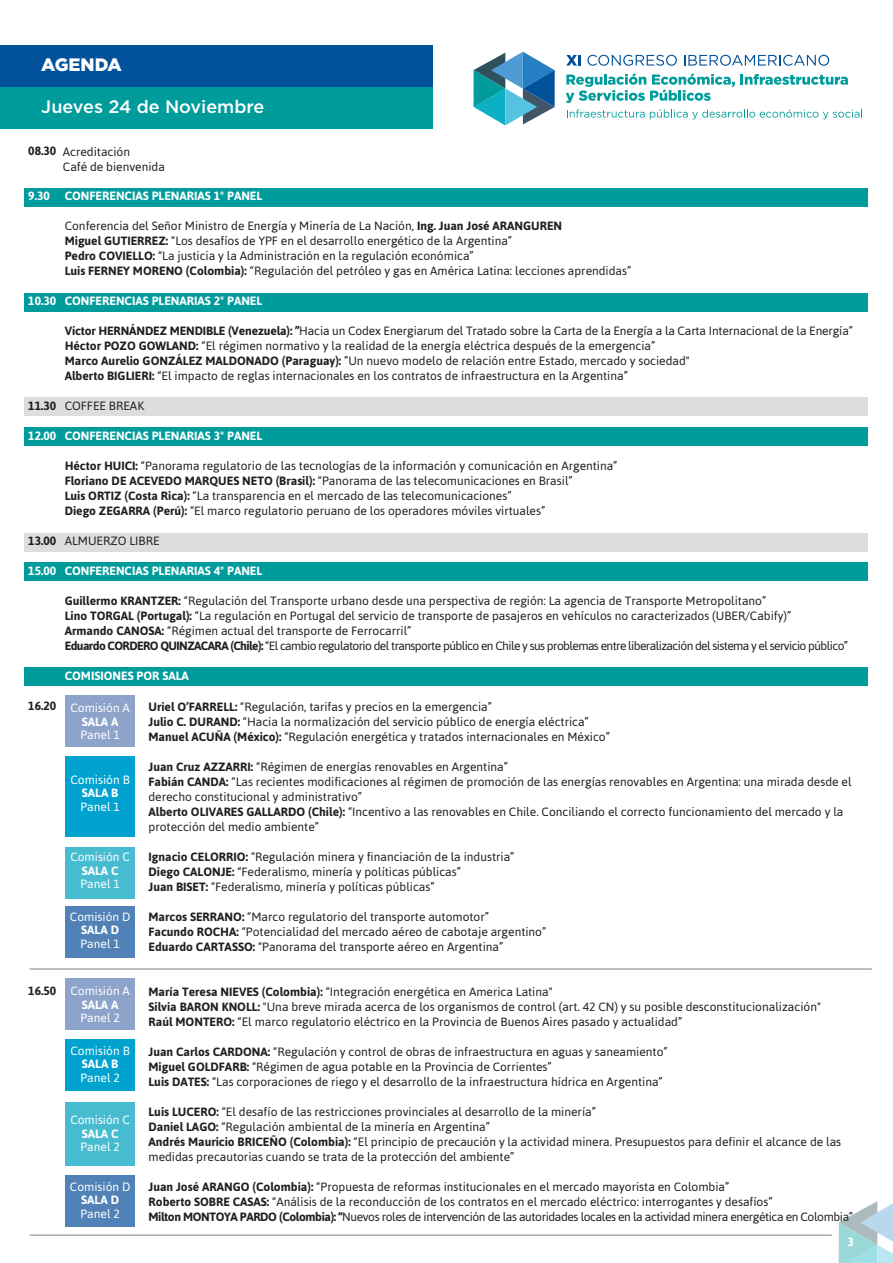
<style>
.page{position:relative;width:893px;height:1263px;background:#fff}
.page>*{position:absolute;margin:0;border:0;box-sizing:border-box;transform-origin:0 0}
.t1{font:500 18px "Gotham";color:#fff}
.t2{font:900 18px "Gotham";color:#fff}
.t3{font:12px/15px "Asap";color:#231f20}
.t4{font:700 12px "Asap";color:#fff}
.t5{font:12px "Asap";color:#fff}
.t6{font:700 12px "Asap";color:#231f20}
.s1{font-weight:700}
</style>
<div class="page">
<hr style="left:30px;top:968px;width:842px;height:2px;background:#a8a9ad">
<hr style="left:30px;top:1234px;width:802px;height:2px;background:#a8a9ad">
<svg style="left:566px;top:55px;width:15px;height:11px"></svg>
<svg style="left:587px;top:55px;width:90px;height:11px"></svg>
<svg style="left:684px;top:55px;width:145px;height:11px"></svg>
<svg style="left:566px;top:73px;width:282px;height:30px"></svg>
<svg style="left:567px;top:109px;width:295px;height:10px"></svg>
<svg style="left:473px;top:52px;width:82px;height:73px"></svg>
<div style="left:0;top:45px;width:432px;height:42px;background:#01519b"></div>
<div style="left:0;top:87px;width:432px;height:42px;background:#009c9c"></div>
<div style="left:24px;top:188px;width:843px;height:18px;background:#009c9c"></div>
<div style="left:24px;top:293px;width:843px;height:19px;background:#009c9c"></div>
<div style="left:24px;top:427px;width:843px;height:18px;background:#009c9c"></div>
<div style="left:24px;top:562px;width:843px;height:18px;background:#009c9c"></div>
<div style="left:24px;top:667px;width:843px;height:18px;background:#009c9c"></div>
<div style="left:24px;top:397px;width:843px;height:18px;background:#dcdddf"></div>
<div style="left:24px;top:533px;width:843px;height:19px;background:#dcdddf"></div>
<div style="left:65px;top:696px;width:70px;height:51px;background:#8da3ca"></div>
<div style="left:65px;top:756px;width:70px;height:81px;background:#00a3d0"></div>
<div style="left:65px;top:847px;width:70px;height:51px;background:#47bcd0"></div>
<div style="left:65px;top:907px;width:70px;height:51px;background:#5182b7"></div>
<div style="left:65px;top:979px;width:70px;height:51px;background:#8da3ca"></div>
<div style="left:65px;top:1039px;width:70px;height:51px;background:#00a3d0"></div>
<div style="left:65px;top:1102px;width:70px;height:63px;background:#47bcd0"></div>
<div style="left:65px;top:1175px;width:70px;height:51px;background:#5182b7"></div>
<svg style="left:839px;top:1201px;width:54px;height:62px"></svg>
<h1 class="t2" style="left:41px;top:52px;width:82px">AGENDA</h1>
<h1 class="t1" style="left:41px;top:95px;width:225px">Jueves 24 de Noviembre</h1>
<p class="t3" style="left:63px;top:144px;width:103px">Acreditación<br>Café de bienvenida</p>
<p class="t6" style="left:28px;top:144px;width:30px">08.30</p>
<p class="t4" style="left:28px;top:189px;width:23px">9.30</p>
<p class="t4" style="left:65px;top:189px;width:199px">CONFERENCIAS PLENARIAS 1º PANEL</p>
<p class="t3" style="left:65px;top:219px;width:568px">Conferencia del Señor Ministro de Energía y Minería de La Nación, <span class="s1">Ing. Juan José ARANGUREN<br>Miguel GUTIERREZ:</span> “Los desafíos de YPF en el desarrollo energético de la Argentina”<br><span class="s1">Pedro COVIELLO:</span> “La justicia y la Administración en la regulación económica”<br><span class="s1">Luis FERNEY MORENO (Colombia):</span> “Regulación del petróleo y gas en América Latina: lecciones aprendidas”</p>
<p class="t4" style="left:65px;top:294px;width:199px">CONFERENCIAS PLENARIAS 2º PANEL</p>
<p class="t3" style="left:65px;top:324px;width:790px"><span class="s1">Víctor HERNÁNDEZ MENDIBLE (Venezuela): ”</span>Hacia un Codex Energiarum del Tratado sobre la Carta de la Energía a la Carta Internacional de la Energía” <span class="s1">Héctor POZO GOWLAND:</span> “El régimen normativo y la realidad de la energía eléctrica después de la emergencia”<br><span class="s1">Marco Aurelio GONZÁLEZ MALDONADO (Paraguay):</span> ”Un nuevo modelo de relación entre Estado, mercado y sociedad"<br><span class="s1">Alberto BIGLIERI:</span> “El impacto de reglas internacionales en los contratos de infraestructura en la Argentina”</p>
<p class="t3" style="left:65px;top:399px;width:81px">COFFEE BREAK</p>
<p class="t4" style="left:65px;top:429px;width:199px">CONFERENCIAS PLENARIAS 3º PANEL</p>
<p class="t3" style="left:65px;top:459px;width:554px"><span class="s1">Héctor HUICI:</span> “Panorama regulatorio de las tecnologías de la información y comunicación en Argentina” <span class="s1">Floriano DE ACEVEDO MARQUES NETO (Brasil):</span> “Panorama de las telecomunicaciones en Brasil”<br><span class="s1">Luis ORTIZ (Costa Rica):</span> “La transparencia en el mercado de las telecomunicaciones”<br><span class="s1">Diego ZEGARRA (Perú):</span> “El marco regulatorio peruano de los operadores móviles virtuales”</p>
<p class="t3" style="left:65px;top:534px;width:96px">ALMUERZO LIBRE</p>
<p class="t4" style="left:65px;top:564px;width:199px">CONFERENCIAS PLENARIAS 4º PANEL</p>
<p class="t3" style="left:65px;top:594px;width:785px"><span class="s1">Guillermo KRANTZER:</span> “Regulación del Transporte urbano desde una perspectiva de región: La agencia de Transporte Metropolitano”<br><span class="s1">Lino TORGAL (Portugal):</span> “La regulación en Portugal del servicio de transporte de pasajeros en vehículos no caracterizados (UBER/Cabify)”<br><span class="s1">Armando CANOSA:</span> “Régimen actual del transporte de Ferrocarril”<br><span class="s1">Eduardo CORDERO QUINZACARA (Chile):</span> “El cambio regulatorio del transporte público en Chile y sus problemas entre liberalización del sistema y el servicio público”</p>
<p class="t4" style="left:65px;top:669px;width:126px">COMISIONES POR SALA</p>
<p class="t4" style="left:28px;top:294px;width:30px">10.30</p>
<p class="t6" style="left:28px;top:399px;width:30px">11.30</p>
<p class="t4" style="left:28px;top:429px;width:30px">12.00</p>
<p class="t6" style="left:28px;top:534px;width:30px">13.00</p>
<p class="t4" style="left:28px;top:564px;width:30px">15.00</p>
<p class="t6" style="left:28px;top:699px;width:30px">16.20</p>
<p class="t5" style="left:70px;top:701px;width:61px">Comisión A</p>
<p class="t4" style="left:82px;top:714px;width:38px">SALA A</p>
<p class="t5" style="left:80px;top:728px;width:41px">Panel 1</p>
<p class="t5" style="left:71px;top:772px;width:61px">Comisión B</p>
<p class="t4" style="left:82px;top:786px;width:38px">SALA B</p>
<p class="t5" style="left:80px;top:799px;width:41px">Panel 1</p>
<p class="t6" style="left:28px;top:984px;width:30px">16.50</p>
<p class="t5" style="left:70px;top:850px;width:61px">Comisión C</p>
<p class="t4" style="left:82px;top:863px;width:38px">SALA C</p>
<p class="t5" style="left:80px;top:877px;width:41px">Panel 1</p>
<p class="t5" style="left:70px;top:910px;width:62px">Comisión D</p>
<p class="t4" style="left:81px;top:923px;width:39px">SALA D</p>
<p class="t5" style="left:80px;top:937px;width:41px">Panel 1</p>
<p class="t5" style="left:70px;top:984px;width:61px">Comisión A</p>
<p class="t4" style="left:82px;top:997px;width:38px">SALA A</p>
<p class="t5" style="left:80px;top:1011px;width:41px">Panel 2</p>
<p class="t5" style="left:71px;top:1043px;width:61px">Comisión B</p>
<p class="t4" style="left:82px;top:1057px;width:38px">SALA B</p>
<p class="t5" style="left:80px;top:1070px;width:41px">Panel 2</p>
<p class="t5" style="left:70px;top:1113px;width:61px">Comisión C</p>
<p class="t4" style="left:82px;top:1126px;width:38px">SALA C</p>
<p class="t5" style="left:80px;top:1140px;width:41px">Panel 2</p>
<p class="t5" style="left:70px;top:1180px;width:62px">Comisión D</p>
<p class="t4" style="left:81px;top:1193px;width:39px">SALA D</p>
<p class="t5" style="left:80px;top:1207px;width:41px">Panel 2</p>
<p class="t3" style="left:149px;top:699px;width:463px"><span class="s1">Uriel O’FARRELL:</span> “Regulación, tarifas y precios en la emergencia”<br><span class="s1">Julio C. DURAND:</span> “Hacia la normalización del servicio público de energía eléctrica”<br><span class="s1">Manuel ACUÑA (México):</span> “Regulación energética y tratados internacionales en México”</p>
<p class="t3" style="left:149px;top:759px;width:704px"><span class="s1">Juan Cruz AZZARRI:</span> “Régimen de energías renovables en Argentina”<br><span class="s1">Fabián CANDA:</span> “Las recientes modificaciones al régimen de promoción de las energías renovables en Argentina: una mirada desde el derecho constitucional y administrativo”<br><span class="s1">Alberto OLIVARES GALLARDO (Chile):</span> “Incentivo a las renovables en Chile. Conciliando el correcto funcionamiento del mercado y la protección del medio ambiente”</p>
<p class="t3" style="left:149px;top:849px;width:367px"><span class="s1">Ignacio CELORRIO:</span> “Regulación minera y financiación de la industria”<br><span class="s1">Diego CALONJE:</span> “Federalismo, minería y políticas públicas”<br><span class="s1">Juan BISET:</span> “Federalismo, minería y políticas públicas”</p>
<p class="t3" style="left:149px;top:909px;width:399px"><span class="s1">Marcos SERRANO:</span> “Marco regulatorio del transporte automotor”<br><span class="s1">Facundo ROCHA:</span> “Potencialidad del mercado aéreo de cabotaje argentino”<br><span class="s1">Eduardo CARTASSO:</span> “Panorama del transporte aéreo en Argentina”</p>
<p class="t3" style="left:149px;top:984px;width:674px"><span class="s1">María Teresa NIEVES (Colombia):</span> “Integración energética en America Latina"<br><span class="s1">Silvia BARON KNOLL:</span> "Una breve mirada acerca de los organismos de control (art. 42 CN) y su posible desconstitucionalización"<br><span class="s1">Raúl MONTERO:</span> “El marco regulatorio eléctrico en la Provincia de Buenos Aires pasado y actualidad”</p>
<p class="t3" style="left:149px;top:1044px;width:521px"><span class="s1">Juan Carlos CARDONA:</span> “Regulación y control de obras de infraestructura en aguas y saneamiento”<br><span class="s1">Miguel GOLDFARB:</span> “Régimen de agua potable en la Provincia de Corrientes”<br><span class="s1">Luis DATES:</span> “Las corporaciones de riego y el desarrollo de la infraestructura hídrica en Argentina”</p>
<p class="t3" style="left:149px;top:1104px;width:694px"><span class="s1">Luis LUCERO:</span> “El desafío de las restricciones provinciales al desarrollo de la minería”<br><span class="s1">Daniel LAGO:</span> “Regulación ambiental de la minería en Argentina”<br><span class="s1">Andrés Mauricio BRICEÑO (Colombia):</span> “El principio de precaución y la actividad minera. Presupuestos para definir el alcance de las medidas precautorias cuando se trata de la protección del ambiente”</p>
<p class="t3" style="left:149px;top:1179px;width:706px"><span class="s1">Juan José ARANGO (Colombia):</span> “Propuesta de reformas institucionales en el mercado mayorista en Colombia”<br><span class="s1">Roberto SOBRE CASAS:</span> “Análisis de la reconducción de los contratos en el mercado eléctrico: interrogantes y desafíos”<br><span class="s1">Milton MONTOYA PARDO (Colombia): “</span>Nuevos roles de intervención de las autoridades locales en la actividad minera energética en Colombia”</p>
<p class="t4" style="left:848px;top:1234px;width:8px">3</p>
</div>
